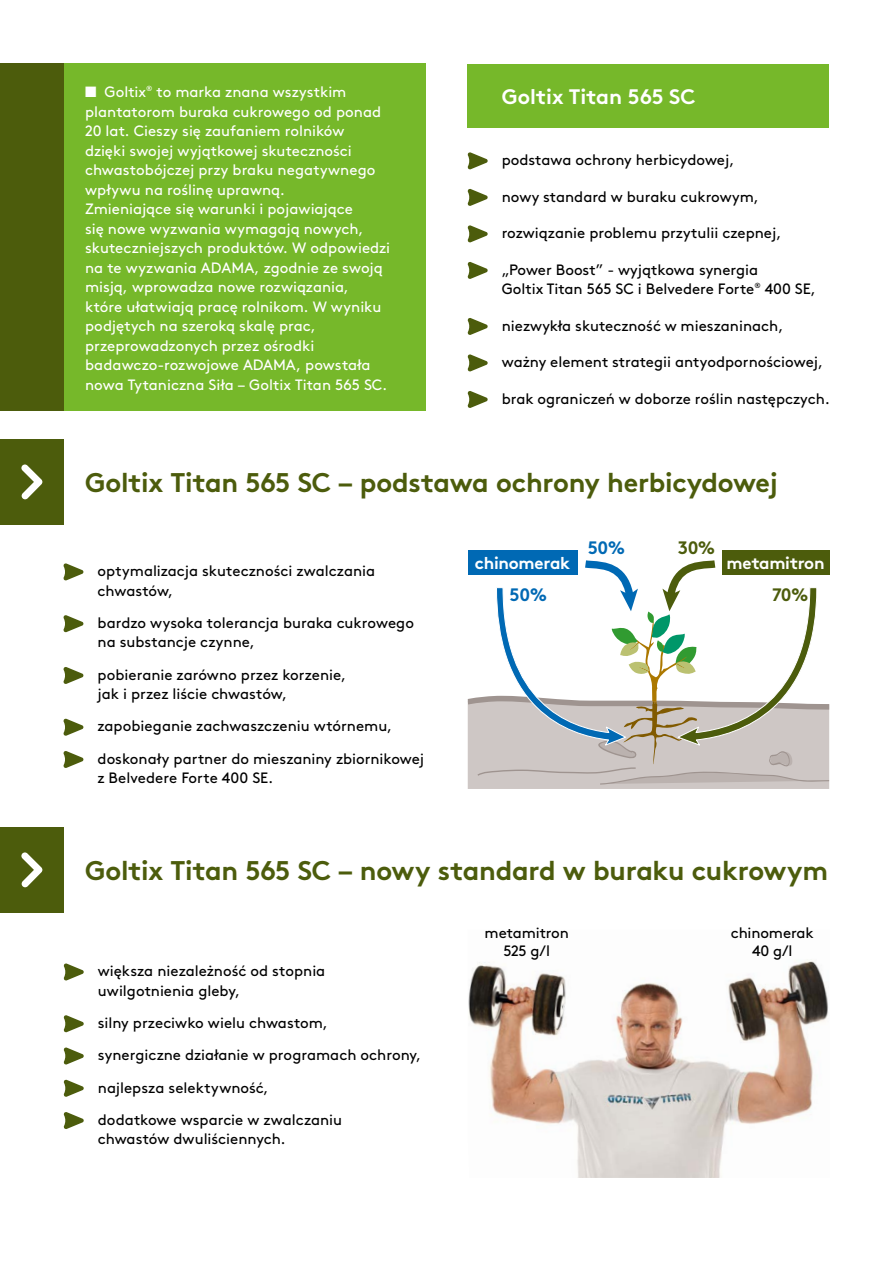
<style>
.page{position:relative;width:893px;height:1263px;background:#fff}
.page>*{position:absolute;margin:0;border:0;box-sizing:border-box;transform-origin:0 0}
.t1{font:700 27px "Brown Pro";letter-spacing:-.015em;color:#4c5c0c}
.t2{font:700 21px "Brown Pro";color:#fff}
.t3{font:700 18px "Brown Pro";color:#0069b4}
.t4{font:700 18px "Brown Pro";color:#4c5c0c}
.t5{font:700 16.95px "Brown Pro";letter-spacing:-.02em;color:#fff}
.t6{font:15px/19.5px "Brown Pro";color:#000}
.t7{font:15px/19.5px "Brown Pro";color:#fff}
</style>
<div class="page">
<img style="left:468px;top:960px;width:361px;height:218px">
<svg style="left:64px;top:963px;width:20px;height:18px"></svg>
<svg style="left:64px;top:1015px;width:20px;height:17px"></svg>
<svg style="left:64px;top:1047px;width:20px;height:18px"></svg>
<svg style="left:64px;top:1079px;width:20px;height:18px"></svg>
<svg style="left:64px;top:1112px;width:20px;height:17px"></svg>
<div style="left:468px;top:550px;width:109px;height:24px;background:#0069b4"></div>
<div style="left:722px;top:550px;width:107px;height:24px;background:#4c5c0c"></div>
<svg style="left:468px;top:560px;width:361px;height:229px"></svg>
<div style="left:0;top:64px;width:64px;height:347px;background:#4c5c0c"></div>
<div style="left:64px;top:64px;width:361px;height:347px;background:#76b82a"></div>
<div style="left:468px;top:64px;width:361px;height:64px;background:#76b82a"></div>
<svg style="left:468px;top:152px;width:20px;height:18px"></svg>
<svg style="left:468px;top:189px;width:20px;height:17px"></svg>
<svg style="left:468px;top:225px;width:20px;height:18px"></svg>
<svg style="left:468px;top:262px;width:20px;height:17px"></svg>
<svg style="left:468px;top:318px;width:20px;height:17px"></svg>
<svg style="left:468px;top:354px;width:20px;height:18px"></svg>
<svg style="left:468px;top:391px;width:20px;height:17px"></svg>
<svg style="left:63px;top:563px;width:21px;height:18px"></svg>
<svg style="left:63px;top:615px;width:21px;height:17px"></svg>
<svg style="left:63px;top:667px;width:21px;height:17px"></svg>
<svg style="left:63px;top:718px;width:21px;height:18px"></svg>
<svg style="left:63px;top:751px;width:21px;height:17px"></svg>
<div style="left:0;top:439px;width:64px;height:85px;background:#4c5c0c"></div>
<svg style="left:21px;top:464px;width:21px;height:36px"></svg>
<div style="left:0;top:827px;width:64px;height:85px;background:#4c5c0c"></div>
<svg style="left:21px;top:852px;width:21px;height:36px"></svg>
<p class="t7" style="left:85px;top:81px;width:307px">■ Goltix<sup>®</sup> to marka znana wszystkim plantatorom buraka cukrowego od ponad 20 lat. Cieszy się zaufaniem rolników<br>dzięki swojej wyjątkowej skuteczności chwastobójczej przy braku negatywnego wpływu na roślinę uprawną.<br>Zmieniające się warunki i pojawiające<br>się nowe wyzwania wymagają nowych, skuteczniejszych produktów. W odpowiedzi na te wyzwania ADAMA, zgodnie ze swoją misją, wprowadza nowe rozwiązania,<br>które ułatwiają pracę rolnikom. W wyniku podjętych na szeroką skalę prac, przeprowadzonych przez ośrodki badawczo-rozwojowe ADAMA, powstała nowa Tytaniczna Siła – Goltix Titan 565 SC.</p>
<h2 class="t2" style="left:502px;top:79px;width:195px">Goltix Titan 565 SC</h2>
<p class="t6" style="left:502px;top:149px;width:234px">podstawa ochrony herbicydowej,</p>
<p class="t6" style="left:502px;top:185px;width:259px">nowy standard w buraku cukrowym,</p>
<p class="t6" style="left:502px;top:222px;width:281px">rozwiązanie problemu przytulii czepnej,</p>
<p class="t6" style="left:502px;top:258px;width:316px">„Power Boost” - wyjątkowa synergia<br>Goltix Titan 565 SC i Belvedere Forte<sup>®</sup> 400 SE,</p>
<p class="t6" style="left:502px;top:314px;width:283px">niezwykła skuteczność w mieszaninach,</p>
<p class="t6" style="left:502px;top:351px;width:323px">ważny element strategii antyodpornościowej,</p>
<p class="t6" style="left:502px;top:387px;width:330px">brak ograniczeń w doborze roślin następczych.</p>
<h1 class="t1" style="left:85px;top:461px;width:694px">Goltix Titan 565 SC – podstawa ochrony herbicydowej</h1>
<p class="t6" style="left:98px;top:560px;width:279px">optymalizacja skuteczności zwalczania chwastów,</p>
<p class="t6" style="left:98px;top:612px;width:318px">bardzo wysoka tolerancja buraka cukrowego na substancje czynne,</p>
<p class="t6" style="left:98px;top:663px;width:250px">pobieranie zarówno przez korzenie, jak i przez liście chwastów,</p>
<p class="t6" style="left:98px;top:709px;width:328px;line-height:32.2px">zapobieganie zachwaszczeniu wtórnemu, doskonały partner do mieszaniny zbiornikowej</p>
<p class="t6" style="left:98px;top:767px;width:177px">z Belvedere Forte 400 SE.</p>
<p class="t3" style="left:588px;top:533px;width:39px">50%</p>
<p class="t4" style="left:678px;top:533px;width:39px">30%</p>
<p class="t5" style="left:475px;top:549px;width:97px">chinomerak</p>
<p class="t5" style="left:726px;top:549px;width:100px">metamitron</p>
<p class="t3" style="left:510px;top:580px;width:39px">50%</p>
<p class="t4" style="left:772px;top:580px;width:38px">70%</p>
<h1 class="t1" style="left:85px;top:849px;width:745px">Goltix Titan 565 SC – nowy standard w buraku cukrowym</h1>
<p class="t6" style="left:98px;top:960px;width:229px">większa niezależność od stopnia uwilgotnienia gleby,</p>
<p class="t6" style="left:98px;top:1005px;width:325px;line-height:32.2px">silny przeciwko wielu chwastom,<br>synergiczne działanie w programach ochrony, najlepsza selektywność,<br>dodatkowe wsparcie w zwalczaniu</p>
<p class="t6" style="left:98px;top:1128px;width:189px">chwastów dwuliściennych.</p>
<p class="t6" style="left:485px;top:922px;width:86px;line-height:18.6px;text-align:center">metamitron<br>525 g/l</p>
<p class="t6" style="left:731px;top:922px;width:84px;line-height:18.6px;text-align:center">chinomerak<br>40 g/l</p>
</div>
